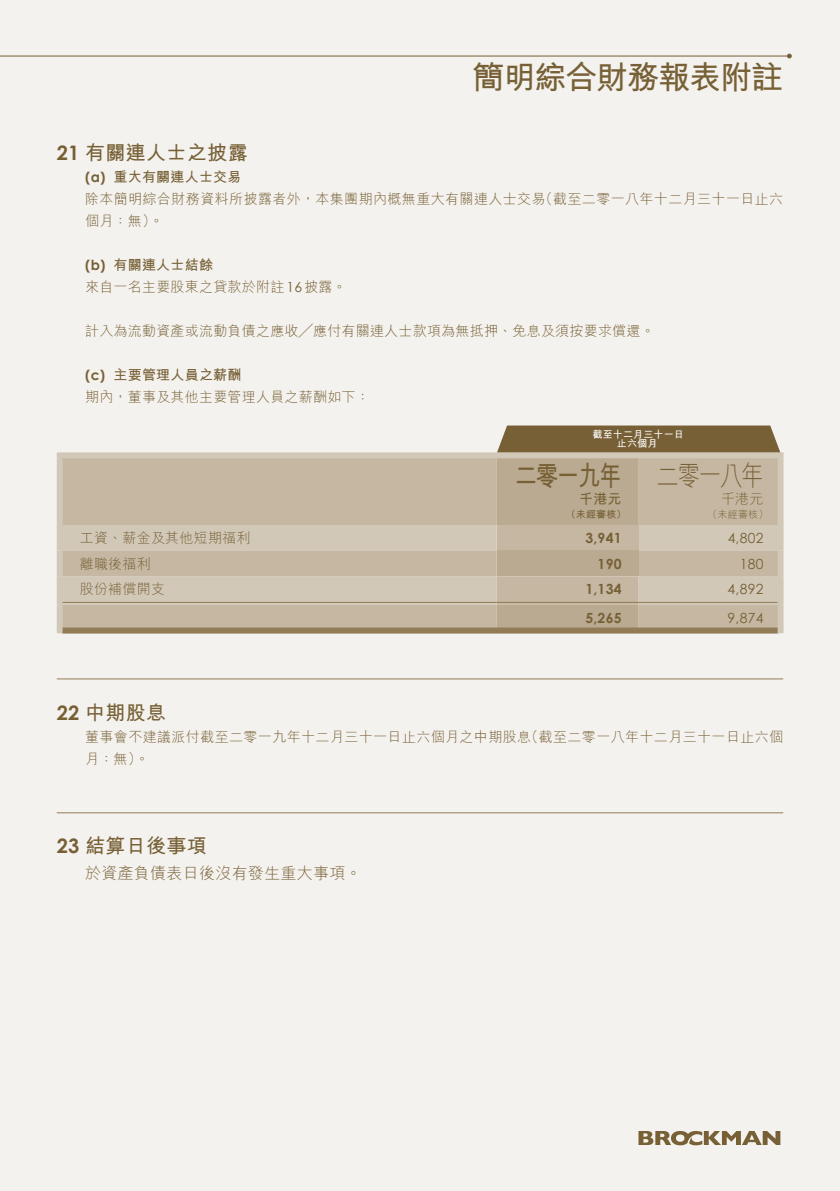
<style>
.page{position:relative;width:840px;height:1191px;background:#fff}
.page>*{position:absolute;margin:0;border:0;box-sizing:border-box;transform-origin:0 0}
.t1{font:32px "M Hei HK Bold E Ten B5 H";letter-spacing:-.035em;color:#776036}
.t2{font:28px "M Hei HK Bold E Ten B5 H";letter-spacing:-.06em;color:#776036;scale:.8 1}
.t3{font:28px "M Hei HK Light E Ten B5 H";letter-spacing:-.06em;color:#776036;scale:.8 1}
.t4{font:20px "M Hei HK Bold E Ten B5 H";letter-spacing:.015em;color:#776036}
.t5{font:16px "M Hei HK Light E Ten B5 H";letter-spacing:.015em;color:#776036}
.t6{font:14px/22px "M Hei HK Light E Ten B5 H";letter-spacing:.03em;color:#776036}
.t7{font:14px "M Hei HK Bold E Ten B5 H";letter-spacing:.015em;color:#776036}
.t8{font:700 14px "Century Gothic";letter-spacing:.015em;color:#776036}
.t9{font:14px "Century Gothic";letter-spacing:.015em;color:#776036}
.t10{font:10px/9px "M Hei HK Bold E Ten B5 H";letter-spacing:.015em;color:#fff;text-align:center}
.t11{font:10px "M Hei HK Bold E Ten B5 H";color:#776036}
.t12{font:10px "M Hei HK Light E Ten B5 H";color:#776036}
.s1{font-family:"Century Gothic";font-weight:700}
.s2{font-family:"Century Gothic"}
</style>
<div class="page">
<div style="left:0;top:0;width:839px;height:1191px;background:#f4f2ee"></div>
<svg style="left:638px;top:1131px;width:142px;height:14px"></svg>
<hr style="left:0;top:56px;width:789px;height:1px;background:#776036">
<svg style="left:786px;top:54px;width:5px;height:4px"></svg>
<div style="left:63px;top:458px;width:433px;height:67px;background:#c5b7a2"></div>
<div style="left:63px;top:525px;width:433px;height:25px;background:#d2c8b8"></div>
<svg style="left:63px;top:550px;width:433px;height:77px;background:#c9bdaa"></svg>
<div style="left:57px;top:458px;width:6px;height:67px;background:#d2c8b8"></div>
<div style="left:57px;top:452px;width:726px;height:6px;background:#d2c8b8"></div>
<div style="left:777px;top:458px;width:6px;height:67px;background:#d2c8b8"></div>
<div style="left:57px;top:525px;width:6px;height:25px;background:#d2c8b8"></div>
<div style="left:777px;top:525px;width:6px;height:25px;background:#d2c8b8"></div>
<div style="left:57px;top:550px;width:6px;height:26px;background:#d2c8b8"></div>
<div style="left:777px;top:550px;width:6px;height:26px;background:#d2c8b8"></div>
<div style="left:57px;top:576px;width:6px;height:29px;background:#d2c8b8"></div>
<div style="left:57px;top:605px;width:6px;height:28px;background:#d2c8b8"></div>
<div style="left:777px;top:576px;width:6px;height:29px;background:#d2c8b8"></div>
<div style="left:777px;top:605px;width:6px;height:28px;background:#d2c8b8"></div>
<svg style="left:496px;top:425px;width:283px;height:208px;background:#baab93"></svg>
<hr style="left:63px;top:602px;width:714px;height:1px;background:#917c57">
<div style="left:63px;top:627px;width:714px;height:6px;background:#917c57"></div>
<hr style="left:57px;top:678px;width:725px;height:1px;background:#917c57">
<hr style="left:57px;top:812px;width:725px;height:1px;background:#917c57">
<h1 class="t1" style="left:472px;top:65px;width:312px">簡明綜合財務報表附註</h1>
<h3 class="t4" style="left:57px;top:145px;width:192px"><span class="s1">21</span> 有關連人士之披露</h3>
<p class="t7" style="left:85px;top:171px;width:158px"><span class="s1">(a)</span> 重大有關連人士交易</p>
<p class="t6" style="left:85px;top:189px;width:699px">除本簡明綜合財務資料所披露者外，本集團期內概無重大有關連人士交易（截至二零一八年十二月三十一日止六個月：無）。</p>
<p class="t7" style="left:85px;top:259px;width:129px"><span class="s1">(b)</span> 有關連人士結餘</p>
<p class="t6" style="left:85px;top:277px;width:263px">來自一名主要股東之貸款於附註<span class="s2">16</span>披露。</p>
<p class="t6" style="left:85px;top:321px;width:571px">計入為流動資產或流動負債之應收╱應付有關連人士款項為無抵押、免息及須按要求償還。</p>
<p class="t7" style="left:85px;top:369px;width:158px"><span class="s1">(c)</span> 主要管理人員之薪酬</p>
<p class="t6" style="left:85px;top:387px;width:286px">期內，董事及其他主要管理人員之薪酬如下：</p>
<p class="t10" style="left:592px;top:431px;width:93px">截至十二月三十一日止六個月</p>
<h2 class="t2" style="left:514px;top:465px;width:135px">二零一九年</h2>
<p class="t7" style="left:578px;top:493px;width:44px">千港元</p>
<p class="t11" style="left:565px;top:510px;width:62px">（未經審核）</p>
<h2 class="t3" style="left:656px;top:465px;width:135px">二零一八年</h2>
<p class="t6" style="left:720px;top:490px;width:44px">千港元</p>
<p class="t12" style="left:707px;top:510px;width:62px">（未經審核）</p>
<p class="t6" style="left:80px;top:529px;width:172px">工資、薪金及其他短期福利</p>
<p class="t8" style="left:585px;top:529px;width:38px">3,941</p>
<p class="t9" style="left:727px;top:529px;width:37px">4,802</p>
<p class="t6" style="left:80px;top:554px;width:72px">離職後福利</p>
<p class="t8" style="left:597px;top:555px;width:25px">190</p>
<p class="t9" style="left:739px;top:555px;width:25px">180</p>
<p class="t6" style="left:80px;top:580px;width:87px">股份補償開支</p>
<p class="t8" style="left:585px;top:580px;width:38px">1,134</p>
<p class="t9" style="left:727px;top:580px;width:37px">4,892</p>
<p class="t8" style="left:585px;top:609px;width:38px">5,265</p>
<p class="t9" style="left:727px;top:609px;width:37px">9,874</p>
<h3 class="t4" style="left:57px;top:704px;width:111px"><span class="s1">22</span> 中期股息</h3>
<p class="t6" style="left:85px;top:727px;width:699px">董事會不建議派付截至二零一九年十二月三十一日止六個月之中期股息（截至二零一八年十二月三十一日止六個月：無）。</p>
<h3 class="t4" style="left:57px;top:838px;width:152px"><span class="s1">23</span> 結算日後事項</h3>
<p class="t5" style="left:85px;top:867px;width:278px">於資產負債表日後沒有發生重大事項。</p>
</div>
